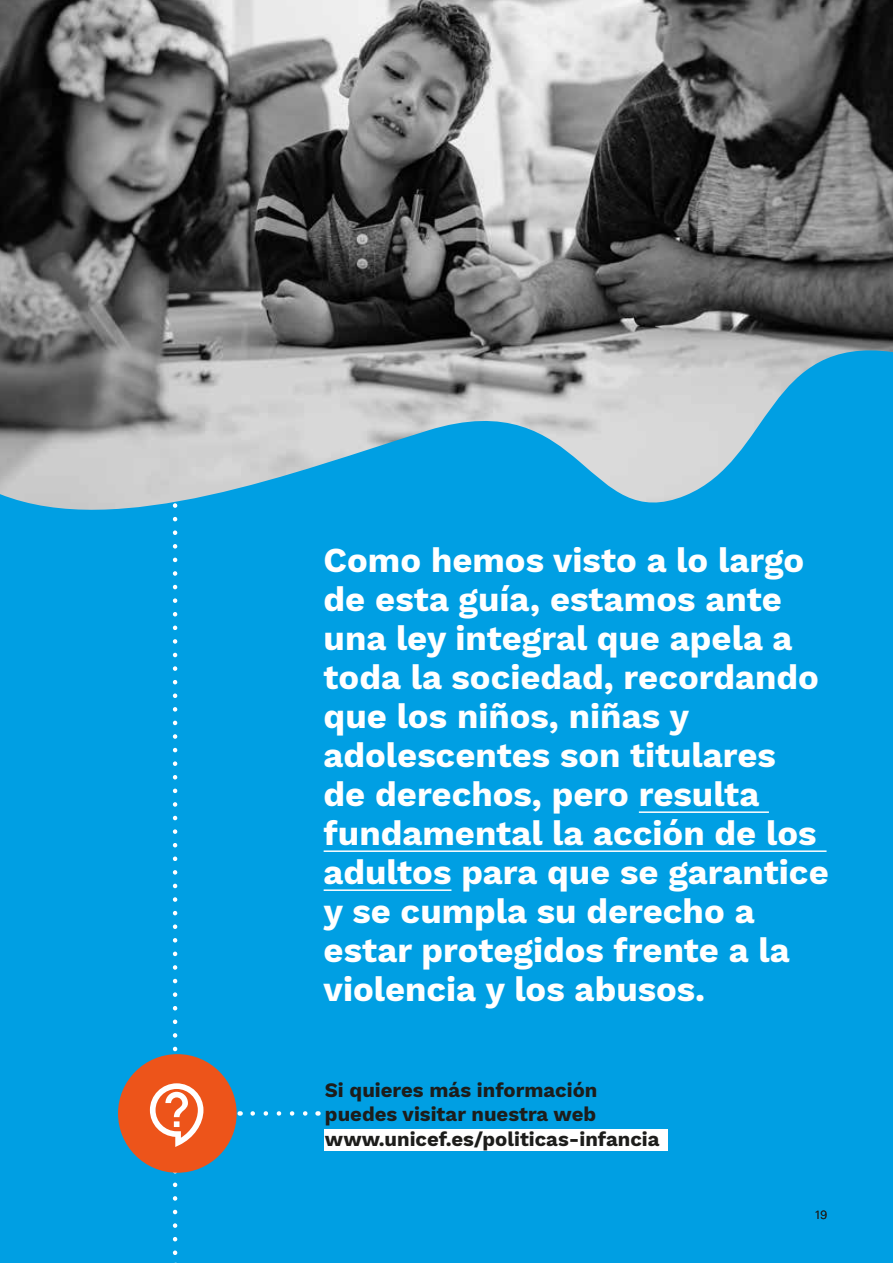
<style>
.page{position:relative;width:893px;height:1263px;background:#009fe3}
.page>*{position:absolute;margin:0;border:0;box-sizing:border-box;transform-origin:0 0}
.t1{font:700 34.5px/39px "Work Sans";color:#fff}
.t2{font:700 20.25px/24.8px "Work Sans";color:#1d1d1b}
.t3{font:300 12px "Univers LT Pro 45";color:#1d1d1b}
</style>
<div class="page">
<div style="left:324px;top:1129px;width:344px;height:22px;background:#fff"></div>
<img style="left:0;top:0;width:893px;height:510px">
<hr style="left:639px;top:811px;width:130px;height:2px;background:#fff">
<hr style="left:324px;top:850px;width:502px;height:2px;background:#fff">
<hr style="left:324px;top:889px;width:127px;height:2px;background:#fff">
<svg style="left:253px;top:1111px;width:55px;height:5px"></svg>
<div style="left:118px;top:1054px;width:119px;height:119px;background:#ed541a;border-radius:50%"></div>
<svg style="left:150px;top:0;width:53px;height:1263px"></svg>
<p class="t1" style="left:324px;top:543px;width:507px">Como hemos visto a lo largo de esta guía, estamos ante una ley integral que apela a toda la sociedad, recordando que los niños, niñas y adolescentes son titulares<br>de derechos, pero resulta fundamental la acción de los adultos para que se garantice y se cumpla su derecho a estar protegidos frente a la violencia y los abusos.</p>
<p class="t2" style="left:325px;top:1078px;width:336px">Si quieres más información puedes visitar nuestra web www.unicef.es/politicas-infancia</p>
<p class="t3" style="left:814px;top:1207px;width:14px">19</p>
</div>
